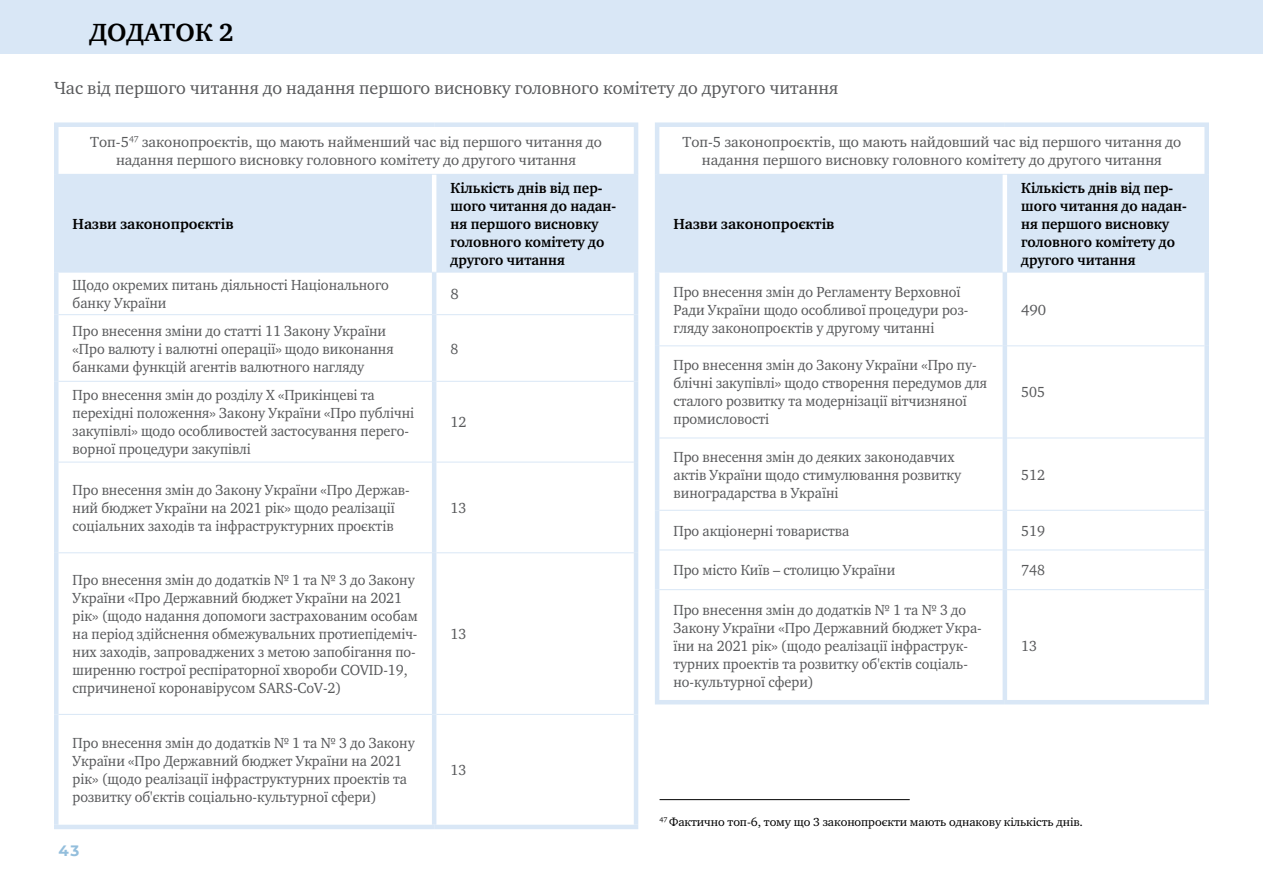
<style>
.page{position:relative;width:1263px;height:893px;background:#fff}
.page>*{position:absolute;margin:0;border:0;box-sizing:border-box;transform-origin:0 0}
.t1{font:700 25.5px "Charter ITC";letter-spacing:.01em;color:#000}
.t2{font:18px "Charter ITC";color:#58595b}
.t3{font:15px/18px "Charter ITC";color:#58595b;scale:.95 1}
.t4{font:15px/18px "Charter ITC";color:#58595b;text-align:center}
.t5{font:700 15px/18px "Charter ITC";color:#000;scale:.95 1}
.t6{font:700 15px "Charter ITC";color:#000}
.t7{font:700 15px "Montserrat";color:#93bedc}
.t8{font:12px "Charter ITC";letter-spacing:-.005em;color:#000}
</style>
<div class="page">
<div style="left:56px;top:174px;width:378px;height:98px;background:#d9e7f6"></div>
<div style="left:434px;top:174px;width:202px;height:98px;background:#d9e7f6"></div>
<hr style="left:634px;top:127px;width:4px;height:47px;background:#d9e7f6">
<hr style="left:54px;top:174px;width:380px;height:1px;background:#d9e7f6">
<hr style="left:434px;top:174px;width:204px;height:1px;background:#d9e7f6">
<hr style="left:58px;top:272px;width:376px;height:1px;background:#d9e7f6">
<hr style="left:434px;top:272px;width:200px;height:1px;background:#d9e7f6">
<hr style="left:58px;top:314px;width:374px;height:1px;background:#d9e7f6">
<hr style="left:58px;top:381px;width:374px;height:1px;background:#d9e7f6">
<hr style="left:58px;top:462px;width:374px;height:1px;background:#d9e7f6">
<hr style="left:436px;top:314px;width:198px;height:1px;background:#d9e7f6">
<hr style="left:436px;top:381px;width:198px;height:1px;background:#d9e7f6">
<hr style="left:436px;top:462px;width:198px;height:1px;background:#d9e7f6">
<hr style="left:58px;top:552px;width:374px;height:1px;background:#d9e7f6">
<hr style="left:436px;top:552px;width:198px;height:1px;background:#d9e7f6">
<hr style="left:54px;top:825px;width:380px;height:4px;background:#d9e7f6">
<hr style="left:434px;top:825px;width:204px;height:4px;background:#d9e7f6">
<div style="left:54px;top:122px;width:380px;height:5px;background:#d9e7f6"></div>
<div style="left:434px;top:122px;width:204px;height:5px;background:#d9e7f6"></div>
<hr style="left:54px;top:127px;width:4px;height:47px;background:#d9e7f6">
<hr style="left:634px;top:175px;width:4px;height:97px;background:#d9e7f6">
<hr style="left:634px;top:272px;width:4px;height:43px;background:#d9e7f6">
<hr style="left:634px;top:315px;width:4px;height:66px;background:#d9e7f6">
<hr style="left:634px;top:381px;width:4px;height:81px;background:#d9e7f6">
<hr style="left:634px;top:462px;width:4px;height:91px;background:#d9e7f6">
<hr style="left:634px;top:553px;width:4px;height:161px;background:#d9e7f6">
<hr style="left:634px;top:714px;width:4px;height:111px;background:#d9e7f6">
<hr style="left:54px;top:175px;width:4px;height:97px;background:#d9e7f6">
<hr style="left:54px;top:272px;width:4px;height:43px;background:#d9e7f6">
<hr style="left:54px;top:315px;width:4px;height:66px;background:#d9e7f6">
<hr style="left:54px;top:381px;width:4px;height:81px;background:#d9e7f6">
<hr style="left:54px;top:462px;width:4px;height:91px;background:#d9e7f6">
<hr style="left:54px;top:553px;width:4px;height:161px;background:#d9e7f6">
<hr style="left:54px;top:714px;width:4px;height:111px;background:#d9e7f6">
<hr style="left:432px;top:175px;width:4px;height:97px;background:#fff">
<hr style="left:432px;top:272px;width:4px;height:43px;background:#d9e7f6">
<hr style="left:432px;top:315px;width:4px;height:66px;background:#d9e7f6">
<hr style="left:432px;top:381px;width:4px;height:81px;background:#d9e7f6">
<hr style="left:432px;top:462px;width:4px;height:91px;background:#d9e7f6">
<hr style="left:432px;top:553px;width:4px;height:161px;background:#d9e7f6">
<hr style="left:432px;top:714px;width:4px;height:111px;background:#d9e7f6">
<hr style="left:58px;top:714px;width:374px;height:1px;background:#d9e7f6">
<hr style="left:436px;top:714px;width:198px;height:1px;background:#d9e7f6">
<div style="left:657px;top:174px;width:348px;height:98px;background:#d9e7f6"></div>
<div style="left:1005px;top:174px;width:202px;height:98px;background:#d9e7f6"></div>
<div style="left:1204px;top:127px;width:5px;height:47px;background:#d9e7f6"></div>
<hr style="left:655px;top:174px;width:350px;height:1px;background:#d9e7f6">
<hr style="left:1005px;top:174px;width:204px;height:1px;background:#d9e7f6">
<hr style="left:659px;top:272px;width:346px;height:1px;background:#d9e7f6">
<hr style="left:1005px;top:272px;width:199px;height:1px;background:#d9e7f6">
<hr style="left:659px;top:345px;width:343px;height:1px;background:#d9e7f6">
<hr style="left:659px;top:438px;width:343px;height:1px;background:#d9e7f6">
<hr style="left:659px;top:510px;width:343px;height:1px;background:#d9e7f6">
<hr style="left:1007px;top:345px;width:197px;height:1px;background:#d9e7f6">
<hr style="left:1007px;top:438px;width:197px;height:1px;background:#d9e7f6">
<hr style="left:1007px;top:510px;width:197px;height:1px;background:#d9e7f6">
<hr style="left:659px;top:550px;width:343px;height:1px;background:#d9e7f6">
<hr style="left:1007px;top:550px;width:197px;height:1px;background:#d9e7f6">
<hr style="left:655px;top:700px;width:350px;height:4px;background:#d9e7f6">
<hr style="left:1005px;top:700px;width:204px;height:4px;background:#d9e7f6">
<div style="left:655px;top:122px;width:350px;height:5px;background:#d9e7f6"></div>
<div style="left:1005px;top:122px;width:204px;height:5px;background:#d9e7f6"></div>
<hr style="left:655px;top:127px;width:4px;height:47px;background:#d9e7f6">
<div style="left:1204px;top:175px;width:5px;height:97px;background:#d9e7f6"></div>
<div style="left:1204px;top:272px;width:5px;height:74px;background:#d9e7f6"></div>
<div style="left:1204px;top:346px;width:5px;height:92px;background:#d9e7f6"></div>
<div style="left:1204px;top:438px;width:5px;height:72px;background:#d9e7f6"></div>
<div style="left:1204px;top:510px;width:5px;height:40px;background:#d9e7f6"></div>
<div style="left:1204px;top:550px;width:5px;height:40px;background:#d9e7f6"></div>
<div style="left:1204px;top:590px;width:5px;height:110px;background:#d9e7f6"></div>
<hr style="left:655px;top:175px;width:4px;height:97px;background:#d9e7f6">
<hr style="left:655px;top:272px;width:4px;height:74px;background:#d9e7f6">
<hr style="left:655px;top:346px;width:4px;height:92px;background:#d9e7f6">
<hr style="left:655px;top:438px;width:4px;height:72px;background:#d9e7f6">
<hr style="left:655px;top:510px;width:4px;height:40px;background:#d9e7f6">
<hr style="left:655px;top:550px;width:4px;height:40px;background:#d9e7f6">
<hr style="left:655px;top:590px;width:4px;height:110px;background:#d9e7f6">
<div style="left:1002px;top:175px;width:5px;height:97px;background:#fff"></div>
<div style="left:1002px;top:272px;width:5px;height:74px;background:#d9e7f6"></div>
<div style="left:1002px;top:346px;width:5px;height:92px;background:#d9e7f6"></div>
<div style="left:1002px;top:438px;width:5px;height:72px;background:#d9e7f6"></div>
<div style="left:1002px;top:510px;width:5px;height:40px;background:#d9e7f6"></div>
<div style="left:1002px;top:550px;width:5px;height:40px;background:#d9e7f6"></div>
<div style="left:1002px;top:590px;width:5px;height:110px;background:#d9e7f6"></div>
<hr style="left:659px;top:589px;width:343px;height:1px;background:#d9e7f6">
<hr style="left:1007px;top:589px;width:197px;height:1px;background:#d9e7f6">
<div style="left:0;top:0;width:1263px;height:54px;background:#d9e7f6"></div>
<hr style="left:659px;top:799px;width:251px;height:1px;background:#000">
<h1 class="t1" style="left:89px;top:16px;width:146px">ДОДАТОК 2</h1>
<p class="t2" style="left:54px;top:77px;width:786px">Час від першого читання до надання першого висновку головного комітету до другого читання</p>
<p class="t4" style="left:90px;top:133px;width:513px">Топ-5<sup>47</sup> законопроєктів, що мають найменший час від першого читання до надання першого висновку головного комітету до другого читання</p>
<p class="t4" style="left:682px;top:133px;width:500px">Топ-5 законопроєктів, що мають найдовший час від першого читання до надання першого висновку головного комітету до другого читання</p>
<p class="t6" style="left:73px;top:214px;width:162px">Назви законопроєктів</p>
<p class="t5" style="left:450px;top:179px;width:176px">Кількість днів від пер&shy;шого читання до надан&shy;ня першого висновку головного комітету до другого читання</p>
<p class="t3" style="left:73px;top:276px;width:334px">Щодо окремих питань діяльності Національного банку України</p>
<p class="t4" style="left:450px;top:285px;width:10px">8</p>
<p class="t3" style="left:73px;top:321px;width:339px">Про внесення зміни до статті 11 Закону України «Про валюту і валютні операції» щодо виконання банками функцій агентів валютного нагляду</p>
<p class="t3" style="left:450px;top:339px;width:10px">8</p>
<p class="t3" style="left:73px;top:386px;width:361px">Про внесення змін до розділу Х «Прикінцеві та перехідні положення» Закону України «Про публічні закупівлі» щодо особливостей застосування перего&shy;ворної процедури закупівлі</p>
<p class="t3" style="left:73px;top:481px;width:356px">Про внесення змін до Закону України «Про Держав&shy;ний бюджет України на 2021 рік» щодо реалізації соціальних заходів та інфраструктурних проєктів</p>
<p class="t3" style="left:73px;top:571px;width:365px">Про внесення змін до додатків № 1 та № 3 до Закону України «Про Державний бюджет України на 2021 рік» (щодо надання допомоги застрахованим особам на період здійснення обмежувальних протиепідеміч&shy;них заходів, запроваджених з метою запобігання по&shy;ширенню гострої респіраторної хвороби COVID-19, спричиненої коронавірусом SARS-CoV-2)</p>
<p class="t3" style="left:73px;top:734px;width:362px">Про внесення змін до додатків № 1 та № 3 до Закону України «Про Державний бюджет України на 2021 рік» (щодо реалізації інфраструктурних проектів та розвитку об'єктів соціально-культурної сфери)</p>
<p class="t7" style="left:59px;top:840px;width:22px">43</p>
<p class="t3" style="left:450px;top:413px;width:18px">12</p>
<p class="t3" style="left:450px;top:499px;width:18px">13</p>
<p class="t3" style="left:450px;top:625px;width:18px">13</p>
<p class="t3" style="left:450px;top:761px;width:18px">13</p>
<p class="t6" style="left:673px;top:214px;width:162px">Назви законопроєктів</p>
<p class="t3" style="left:673px;top:282px;width:312px">Про внесення змін до Регламенту Верховної<br>Ради України щодо особливої процедури роз&shy;гляду законопроєктів у другому читанні</p>
<p class="t3" style="left:673px;top:356px;width:332px">Про внесення змін до Закону України «Про пу&shy;блічні закупівлі» щодо створення передумов для сталого розвитку та модернізації вітчизняної промисловості</p>
<p class="t3" style="left:673px;top:447px;width:304px">Про внесення змін до деяких законодавчих актів України щодо стимулювання розвитку виноградарства в Україні</p>
<p class="t5" style="left:1021px;top:179px;width:176px">Кількість днів від пер&shy;шого читання до надан&shy;ня першого висновку головного комітету до другого читання</p>
<p class="t4" style="left:1021px;top:300px;width:27px">490</p>
<p class="t3" style="left:1021px;top:383px;width:27px">505</p>
<p class="t3" style="left:1021px;top:465px;width:27px">512</p>
<p class="t3" style="left:673px;top:521px;width:187px">Про акціонерні товариства</p>
<p class="t3" style="left:1021px;top:521px;width:27px">519</p>
<p class="t3" style="left:673px;top:561px;width:235px">Про місто Київ – столицю України</p>
<p class="t3" style="left:1021px;top:561px;width:27px">748</p>
<p class="t3" style="left:673px;top:600px;width:326px">Про внесення змін до додатків № 1 та № 3 до Закону України «Про Державний бюджет Укра&shy;їни на 2021 рік» (щодо реалізації інфраструк&shy;турних проектів та розвитку об'єктів соціаль&shy;но-культурної сфери)</p>
<p class="t3" style="left:1021px;top:636px;width:18px">13</p>
<p class="t8" style="left:659px;top:814px;width:425px"><sup>47</sup> Фактично топ-6, тому що 3 законопроєкти мають однакову кількість днів.</p>
</div>
